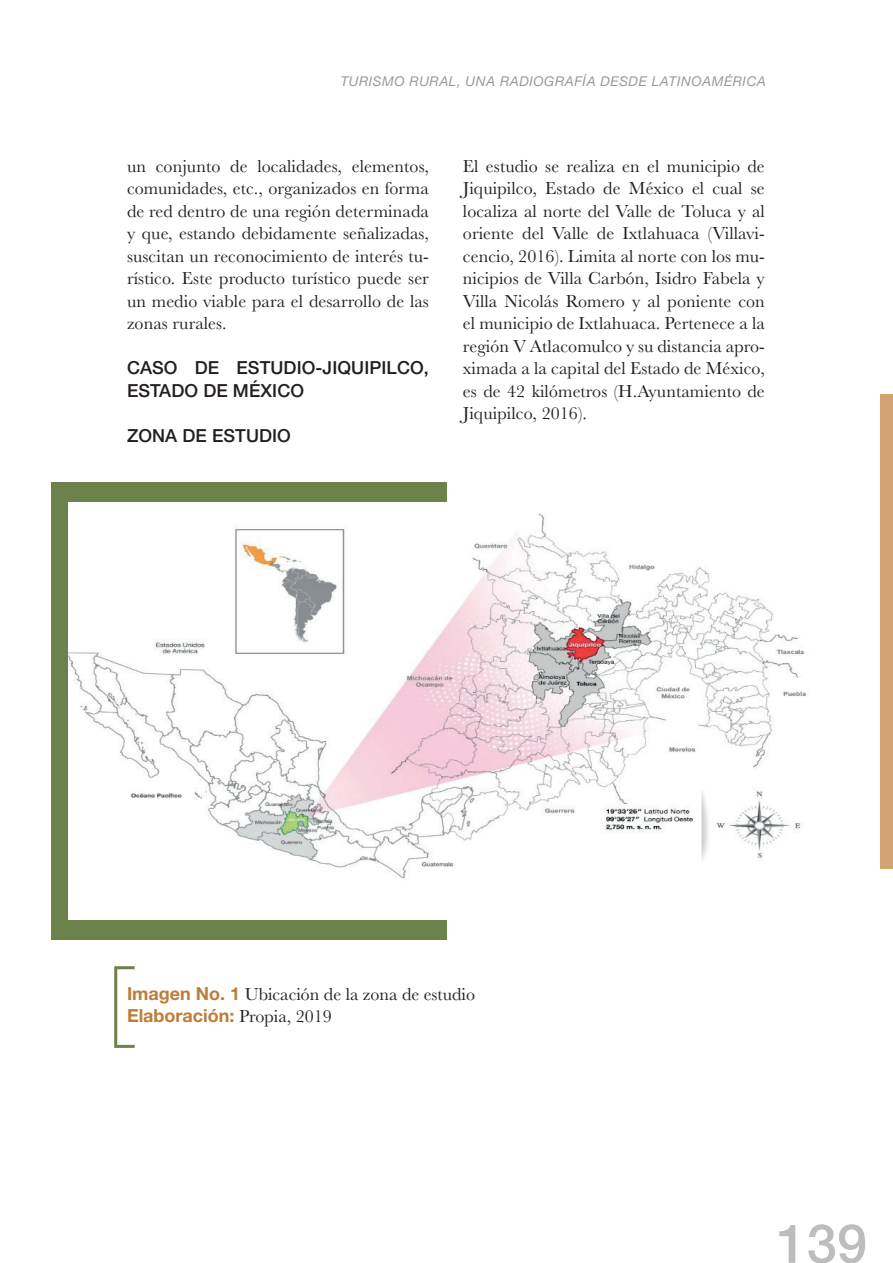
<style>
.page{position:relative;width:893px;height:1263px;background:#fff}
.page>*{position:absolute;margin:0;border:0;box-sizing:border-box;transform-origin:0 0}
.t1{font:500 54px "Helvetica Neue LT Std";color:#bcbdc0}
.t2{font:18px/22.5px "Baskerville";letter-spacing:.005em;color:#231f20;text-align:justify}
.t3{font:500 18px/22.5px "Helvetica Neue LT Std";letter-spacing:.005em;color:#231f20}
.t4{font:700 18px "Helvetica Neue LT Std";color:#bf7c36}
.t5{font:italic 13.5px "Helvetica Neue LT Std";letter-spacing:.04em;color:#6c6d70}
.s1{color:#fff}
.s2{font-family:"Helvetica Neue LT Std";font-weight:700;color:#bf7c36}
.s3{font-family:"Baskerville";font-weight:400;color:#231f20}
</style>
<div class="page">
<div style="left:51px;top:482px;width:395px;height:457px;background:#6b824b"></div>
<div style="left:880px;top:394px;width:13px;height:474px;background:#d2a372"></div>
<div style="left:68px;top:502px;width:753px;height:417px;background:#fff"></div>
<img style="left:68px;top:513px;width:740px;height:366px">
<div style="left:114px;top:966px;width:22px;height:82px;border:3px solid #6b824b"></div>
<p class="t5" style="left:340px;top:73px;width:427px">TURISMO RURAL, UNA RADIOGRAFÍA DESDE LATINOAMÉRICA</p>
<p class="t2" style="left:127px;top:155px;width:303px">un conjunto de localidades, elementos, comunidades, etc., organizados en forma de red dentro de una región determinada y que, estando debidamente señalizadas, suscitan un reconocimiento de interés tu&shy;rístico. Este producto turístico puede ser un medio viable para el desarrollo de las zonas rurales.<span class="s1">l</span></p>
<p class="t3" style="left:127px;top:356px;width:303px">CASO DE ESTUDIO-JIQUIPILCO,<br>ESTADO DE MÉXICO</p>
<p class="t3" style="left:127px;top:424px;width:165px">ZONA DE ESTUDIO</p>
<p class="t2" style="left:463px;top:155px;width:303px">El estudio se realiza en el municipio de Jiquipilco, Estado de México el cual se localiza al norte del Valle de Toluca y al oriente del Valle de Ixtlahuaca (Villavi&shy;cencio, 2016). Limita al norte con los mu&shy;nicipios de Villa Carbón, Isidro Fabela y Villa Nicolás Romero y al poniente con el municipio de Ixtlahuaca. Pertenece a la región V Atlacomulco y su distancia apro&shy;ximada a la capital del Estado de México, es de 42 kilómetros (H.Ayuntamiento de Jiquipilco, 2016).</p>
<p class="t2" style="left:127px;top:983px;width:350px"><span class="s2">Imagen No. 1</span> Ubicación de la zona de estudio</p>
<p class="t4" style="left:127px;top:1005px;width:206px">Elaboración: <span class="s3">Propia, 2019</span></p>
<h1 class="t1" style="left:776px;top:1211px;width:92px">139</h1>
</div>
